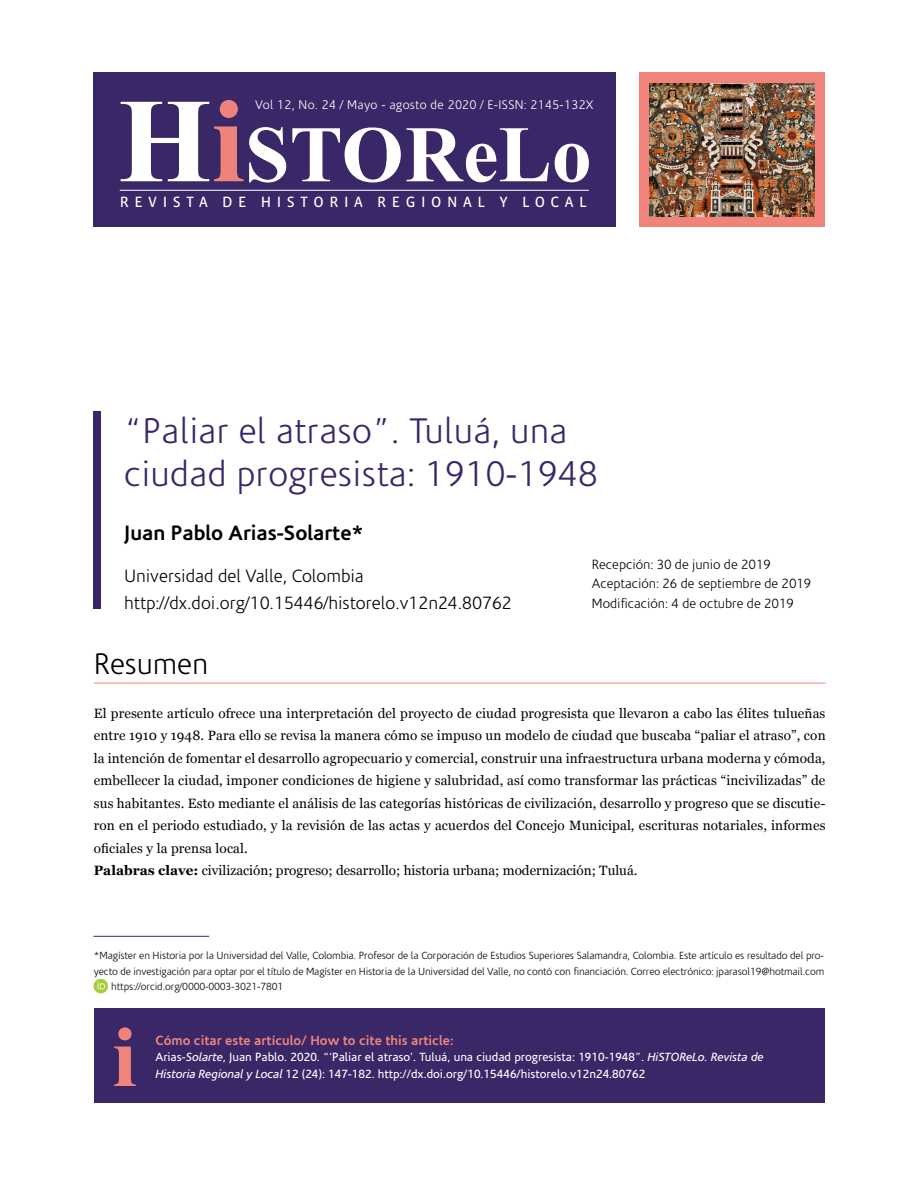
<style>
.page{position:relative;width:918px;height:1188px;background:#fff}
.page>*{position:absolute;margin:0;border:0;box-sizing:border-box;transform-origin:0 0}
.t1{font:300 36px/43.2px "Corisande";letter-spacing:.01em;color:#392768}
.t2{font:300 30px "Corisande";color:#000}
.t3{font:700 21px "Corisande";color:#000}
.t4{font:300 18px/27px "Corisande";color:#000}
.t5{font:15.3px "Vista Sans OT";letter-spacing:.365em;color:#fff}
.t6{font:13.5px/22.5px "Georgia";letter-spacing:.01em;color:#000}
.t7{font:300 13.5px/19.5px "Corisande";color:#000}
.t8{font:700 13.5px "Corisande";color:#f0847a}
.t9{font:300 12.6px "Corisande";letter-spacing:.025em;color:#fff}
.t10{font:12px/16.5px "Corisande";color:#fff}
.t11{font:300 10.5px "Corisande";letter-spacing:-.01em;color:#000}
.s1{font-weight:700}
.s2{font-style:italic}
</style>
<div class="page">
<div style="left:94px;top:73px;width:522px;height:154px;background:#392768"></div>
<div style="left:639px;top:72px;width:185px;height:155px;background:#f0847a"></div>
<img style="left:649px;top:84px;width:166px;height:132px">
<svg style="left:121px;top:100px;width:468px;height:83px"></svg>
<hr style="left:120px;top:190px;width:469px;height:1px;background:#fff">
<div style="left:94px;top:1008px;width:730px;height:95px;background:#392768"></div>
<div style="left:94px;top:412px;width:7px;height:197px;background:#392768"></div>
<svg style="left:114px;top:1027px;width:22px;height:59px"></svg>
<img style="left:94px;top:978px;width:15px;height:15px">
<hr style="left:94px;top:936px;width:115px;height:1px;background:#392768">
<hr style="left:94px;top:683px;width:732px;height:1px;background:#f0847a">
<p class="t9" style="left:255px;top:98px;width:340px">Vol 12, No. 24 / Mayo - agosto de 2020 / E-ISSN: 2145-132X</p>
<p class="t5" style="left:120px;top:194px;width:469px">REVISTA DE HISTORIA REGIONAL Y LOCAL</p>
<h1 class="t1" style="left:124px;top:410px;width:475px">“Paliar el atraso”. Tuluá, una ciudad progresista: 1910-1948</h1>
<h3 class="t3" style="left:124px;top:521px;width:240px">Juan Pablo Arias-Solarte*</h3>
<h3 class="t4" style="left:124px;top:563px;width:389px">Universidad del Valle, Colombia http://dx.doi.org/10.15446/historelo.v12n24.80762</h3>
<p class="t7" style="left:592px;top:555px;width:221px">Recepción: 30 de junio de 2019<br>Aceptación: 26 de septiembre de 2019<br>Modificación: 4 de octubre de 2019</p>
<h2 class="t2" style="left:94px;top:648px;width:116px">Resumen</h2>
<p class="t6" style="left:94px;top:702px;width:733px">El presente artículo ofrece una interpretación del proyecto de ciudad progresista que llevaron a cabo las élites tulueñas entre 1910 y 1948. Para ello se revisa la manera cómo se impuso un modelo de ciudad que buscaba “paliar el atraso”, con la intención de fomentar el desarrollo agropecuario y comercial, construir una infraestructura urbana moderna y cómoda, embellecer la ciudad, imponer condiciones de higiene y salubridad, así como transformar las prácticas “incivilizadas” de sus habitantes. Esto mediante el análisis de las categorías históricas de civilización, desarrollo y progreso que se discutie&shy;ron en el periodo estudiado, y la revisión de las actas y acuerdos del Concejo Municipal, escrituras notariales, informes oficiales y la prensa local.<br><span class="s1">Palabras clave:</span> civilización; progreso; desarrollo; historia urbana; modernización; Tuluá.</p>
<p class="t11" style="left:94px;top:950px;width:732px">*Magíster en Historia por la Universidad del Valle, Colombia. Profesor de la Corporación de Estudios Superiores Salamandra, Colombia. Este artículo es resultado del pro-</p>
<p class="t11" style="left:94px;top:965px;width:732px">yecto de investigación para optar por el título de Magíster en Historia de la Universidad del Valle, no contó con financiación. Correo electrónico: jparasol19@hotmail.com</p>
<p class="t11" style="left:111px;top:981px;width:174px">https://orcid.org/0000-0003-3021-7801</p>
<p class="t8" style="left:155px;top:1032px;width:300px">Cómo citar este artículo/ How to cite this article:</p>
<p class="t10" style="left:155px;top:1049px;width:610px">Arias-<span class="s2">Solarte</span>, Juan Pablo. 2020. “‘Paliar el atraso’. Tuluá, una ciudad progresista: 1910-1948”. <span class="s2">HiSTOReLo. Revista de<br>Historia Regional y Local</span> 12 (24): 147-182. http://dx.doi.org/10.15446/historelo.v12n24.80762</p>
</div>
